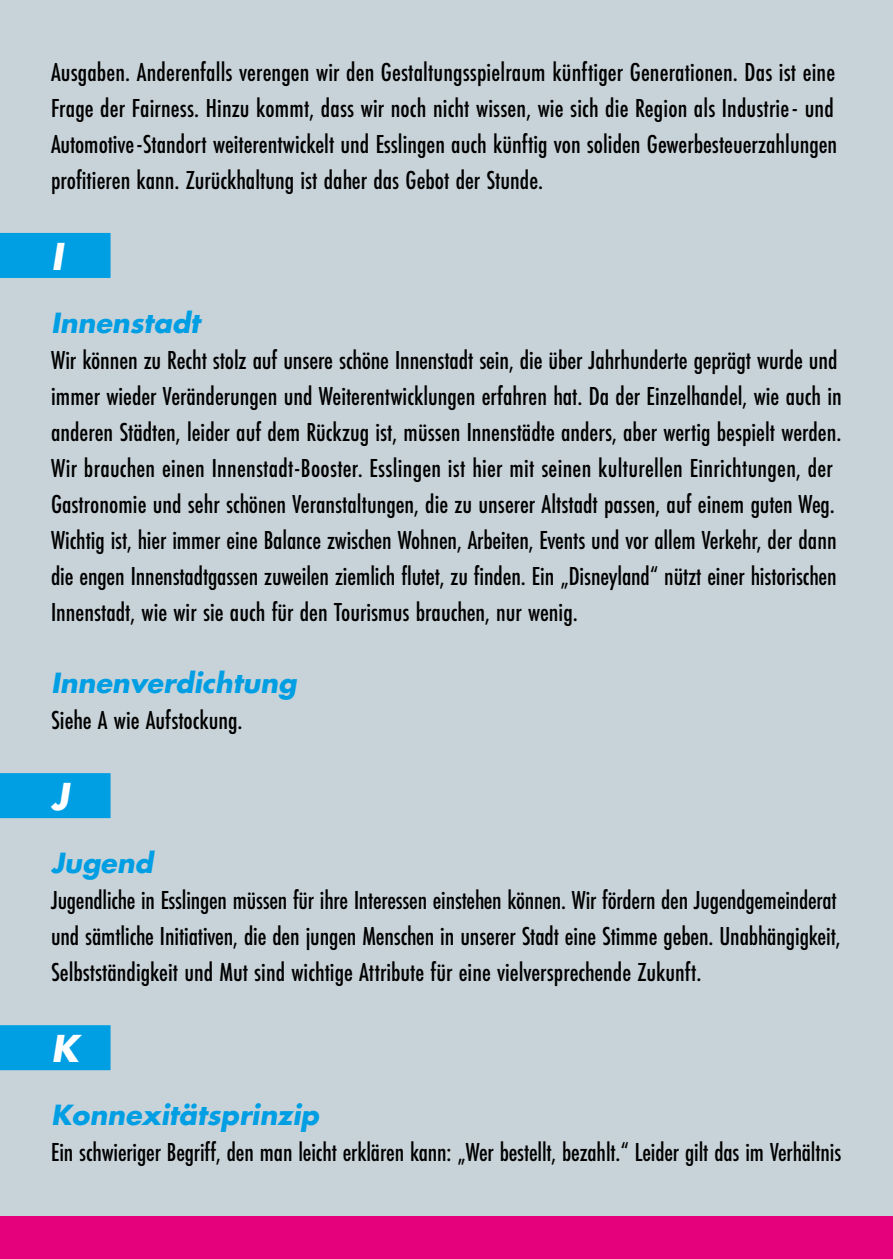
<style>
.page{position:relative;width:893px;height:1259px;background:#c8d3d9}
.page>*{position:absolute;margin:0;border:0;box-sizing:border-box;transform-origin:0 0}
.t1{font:italic 700 36px "Futura";color:#fff}
.t2{font:500 27px/36px "Futura PT Cond";color:#000}
.t3{font:italic 700 27px "Futura";color:#009ee3}
</style>
<div class="page">
<div style="left:0;top:1216px;width:893px;height:43px;background:#e5007c"></div>
<div style="left:0;top:233px;width:111px;height:45px;background:#009ee3"></div>
<div style="left:0;top:773px;width:111px;height:45px;background:#009ee3"></div>
<div style="left:0;top:1025px;width:111px;height:45px;background:#009ee3"></div>
<p class="t2" style="left:51px;top:53px;width:788px">Ausgaben. Anderenfalls verengen wir den Gestaltungsspielraum künftiger Generationen. Das ist eine Frage der Fairness. Hinzu kommt, dass wir noch nicht wissen, wie sich die Region als Industrie- und Automotive-Standort weiterentwickelt und Esslingen auch künftig von soliden Gewerbesteuerzahlungen profitieren kann. Zurückhaltung ist daher das Gebot der Stunde.</p>
<h1 class="t1" style="left:51px;top:231px;width:13px">I</h1>
<p class="t3" style="left:51px;top:304px;width:150px">Innenstadt</p>
<p class="t2" style="left:51px;top:341px;width:792px">Wir können zu Recht stolz auf unsere schöne Innenstadt sein, die über Jahrhunderte geprägt wurde und immer wieder Veränderungen und Weiterentwicklungen erfahren hat. Da der Einzelhandel, wie auch in anderen Städten, leider auf dem Rückzug ist, müssen Innenstädte anders, aber wertig bespielt werden.<br>Wir brauchen einen Innenstadt-Booster. Esslingen ist hier mit seinen kulturellen Einrichtungen, der Gastronomie und sehr schönen Veranstaltungen, die zu unserer Altstadt passen, auf einem guten Weg.<br>Wichtig ist, hier immer eine Balance zwischen Wohnen, Arbeiten, Events und vor allem Verkehr, der dann die engen Innenstadtgassen zuweilen ziemlich flutet, zu finden. Ein „Disneyland“ nützt einer historischen Innenstadt, wie wir sie auch für den Tourismus brauchen, nur wenig.</p>
<p class="t3" style="left:51px;top:664px;width:247px">Innenverdichtung</p>
<p class="t2" style="left:51px;top:701px;width:193px">Siehe A wie Aufstockung.</p>
<h1 class="t1" style="left:51px;top:771px;width:19px">J</h1>
<p class="t3" style="left:51px;top:844px;width:104px">Jugend</p>
<p class="t2" style="left:51px;top:881px;width:791px">Jugendliche in Esslingen müssen für ihre Interessen einstehen können. Wir fördern den Jugendgemeinderat und sämtliche Initiativen, die den jungen Menschen in unserer Stadt eine Stimme geben. Unabhängigkeit,<br>Selbstständigkeit und Mut sind wichtige Attribute für eine vielversprechende Zukunft.</p>
<h1 class="t1" style="left:51px;top:1023px;width:29px">K</h1>
<p class="t3" style="left:51px;top:1096px;width:269px">Konnexitätsprinzip</p>
<p class="t2" style="left:51px;top:1133px;width:792px">Ein schwieriger Begriff, den man leicht erklären kann: „Wer bestellt, bezahlt.“ Leider gilt das im Verhältnis</p>
</div>
